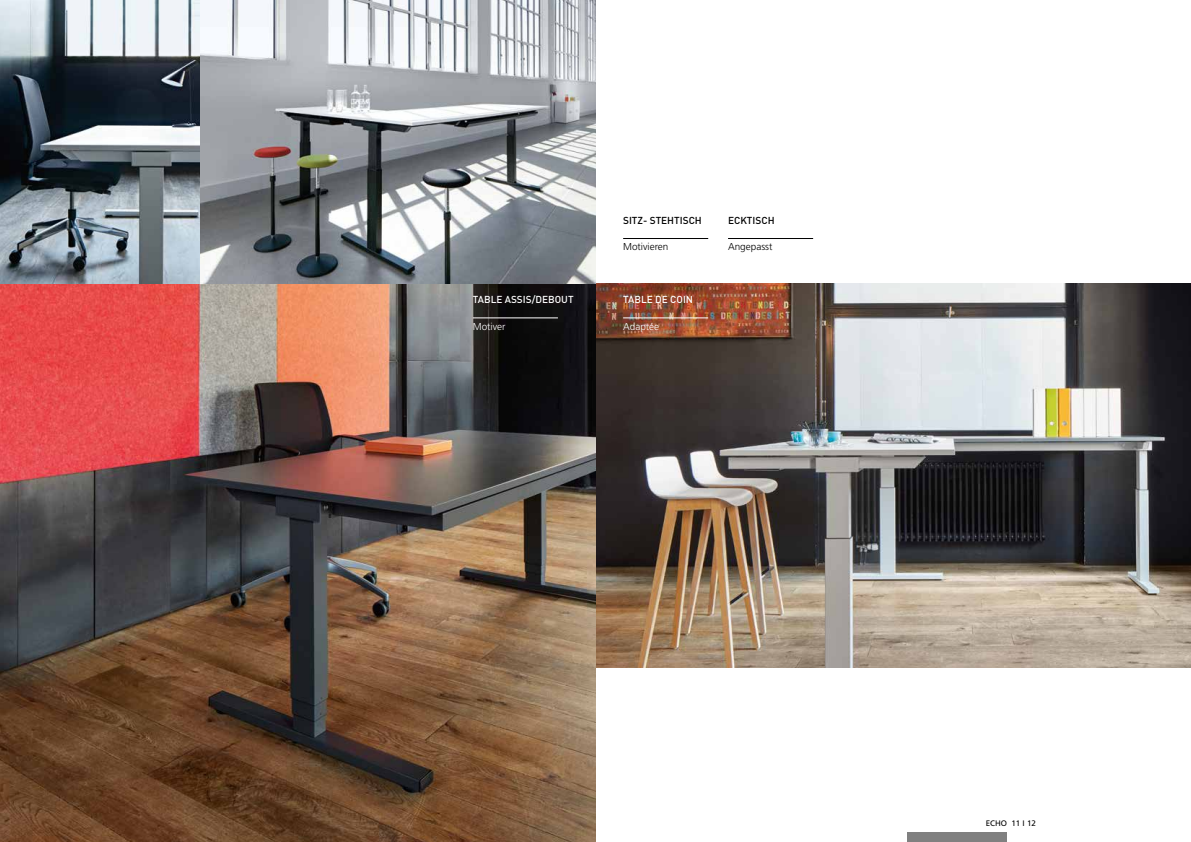
<style>
.page{position:relative;width:1191px;height:842px;background:#fff}
.page>*{position:absolute;margin:0;border:0;box-sizing:border-box;transform-origin:0 0}
.t1{font:500 10px "DIN";color:#fff}
.t2{font:500 10px "DIN";color:#000}
.t3{font:300 10px "Frutiger";color:#000}
.t4{font:300 10px "Frutiger";color:#fff}
.t5{font:8px "Frutiger";color:#000}
</style>
<div class="page">
<img style="left:595px;top:283px;width:596px;height:385px">
<img style="left:0;top:0;width:595px;height:842px">
<div style="left:907px;top:832px;width:99px;height:10px;background:#808080"></div>
<hr style="left:473px;top:317px;width:85px;height:1px;background:#fff">
<hr style="left:623px;top:317px;width:85px;height:1px;background:#fff">
<hr style="left:623px;top:238px;width:85px;height:1px;background:#000">
<hr style="left:728px;top:238px;width:85px;height:1px;background:#000">
<p class="t1" style="left:473px;top:293px;width:102px">TABLE ASSIS/DEBOUT</p>
<p class="t4" style="left:473px;top:320px;width:34px">Motiver</p>
<p class="t2" style="left:623px;top:214px;width:80px">SITZ- STEHTISCH</p>
<p class="t3" style="left:623px;top:241px;width:47px">Motivieren</p>
<p class="t1" style="left:623px;top:293px;width:72px">TABLE DE COIN</p>
<p class="t4" style="left:623px;top:320px;width:38px">Adaptée</p>
<p class="t2" style="left:728px;top:214px;width:48px">ECKTISCH</p>
<p class="t3" style="left:728px;top:241px;width:46px">Angepasst</p>
<p class="t5" style="left:985px;top:818px;width:52px">ECHO 11 I 12</p>
</div>
